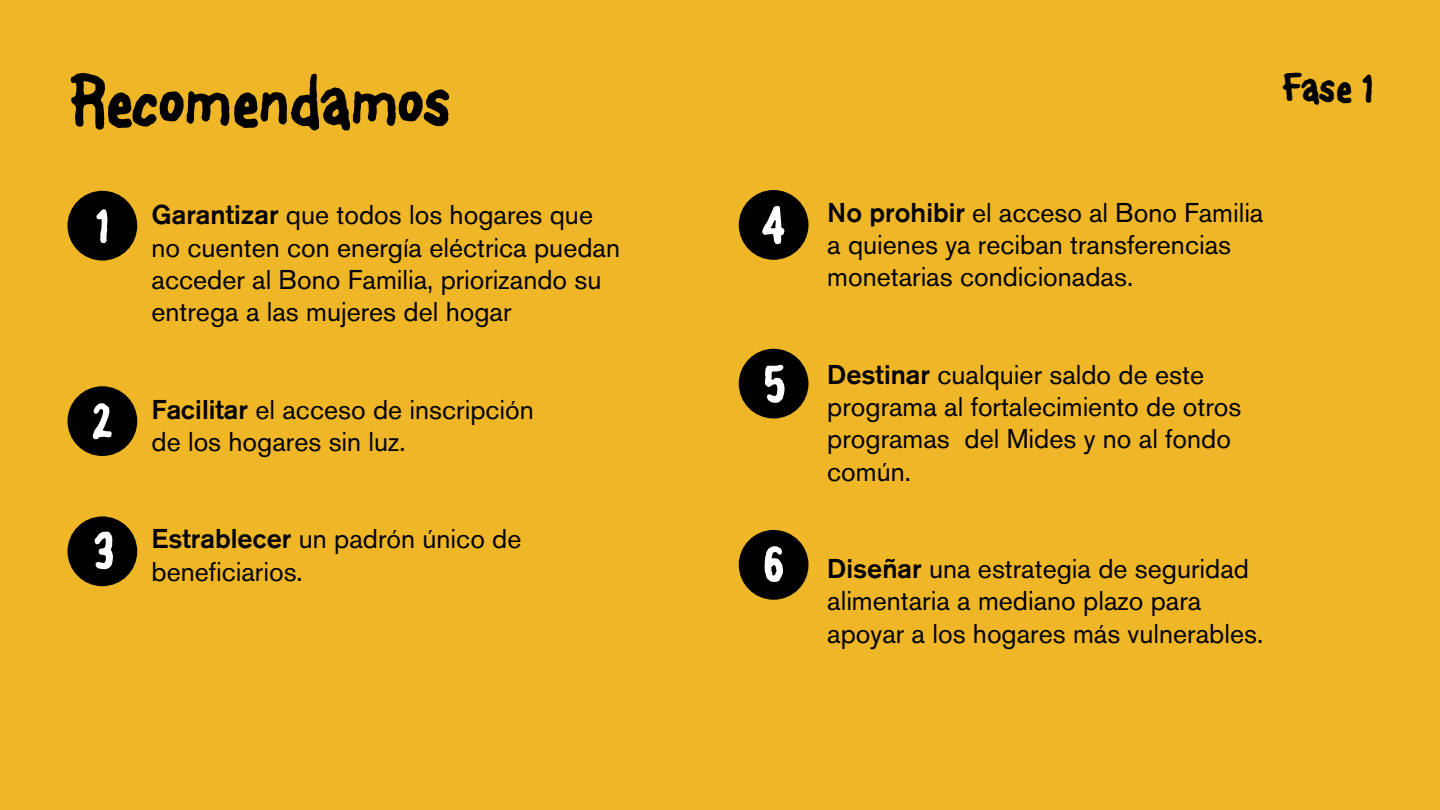
<style>
.page{position:relative;width:1440px;height:810px;background:#efb627}
.page>*{position:absolute;margin:0;border:0;box-sizing:border-box;transform-origin:0 0}
.t1{font:75px "Font On A Stick";color:#000}
.t2{font:54px "Font On A Stick";color:#fff}
.t3{font:45px "Font On A Stick";color:#000}
.t4{font:27px/32.4px "Akzidenz Grotesk BQ";color:#000}
.s1{font-weight:500}
</style>
<div class="page">
<div style="left:68px;top:191px;width:69px;height:70px;background:#000;border-radius:50%"></div>
<div style="left:739px;top:190px;width:69px;height:70px;background:#000;border-radius:50%"></div>
<div style="left:68px;top:386px;width:69px;height:70px;background:#000;border-radius:50%"></div>
<div style="left:739px;top:349px;width:69px;height:69px;background:#000;border-radius:50%"></div>
<div style="left:68px;top:516px;width:69px;height:70px;background:#000;border-radius:50%"></div>
<div style="left:739px;top:530px;width:69px;height:70px;background:#000;border-radius:50%"></div>
<h1 class="t1" style="left:68px;top:54px;width:385px">Recomendamos</h1>
<p class="t4" style="left:152px;top:198px;width:470px"><span class="s1">Garantizar</span> que todos los hogares que no cuenten con energía eléctrica puedan acceder al Bono Familia, priorizando su entrega a las mujeres del hogar</p>
<h2 class="t2" style="left:97px;top:191px;width:13px">1</h2>
<h2 class="t2" style="left:762px;top:190px;width:24px">4</h2>
<h2 class="t2" style="left:92px;top:386px;width:23px">2</h2>
<h2 class="t2" style="left:91px;top:517px;width:25px">3</h2>
<p class="t4" style="left:152px;top:393px;width:384px"><span class="s1">Facilitar</span> el acceso de inscripción de los hogares sin luz.</p>
<p class="t4" style="left:152px;top:522px;width:372px"><span class="s1">Estrablecer</span> un padrón único de beneficiarios.</p>
<h2 class="t2" style="left:762px;top:349px;width:25px">5</h2>
<h2 class="t2" style="left:763px;top:530px;width:23px">6</h2>
<h3 class="t3" style="left:1282px;top:60px;width:92px">Fase 1</h3>
<p class="t4" style="left:827px;top:196px;width:438px"><span class="s1">No prohibir</span> el acceso al Bono Familia a quienes ya reciban transferencias monetarias condicionadas.</p>
<p class="t4" style="left:827px;top:358px;width:416px"><span class="s1">Destinar</span> cualquier saldo de este programa al fortalecimiento de otros programas del Mides y no al fondo común.</p>
<p class="t4" style="left:827px;top:552px;width:437px"><span class="s1">Diseñar</span> una estrategia de seguridad alimentaria a mediano plazo para apoyar a los hogares más vulnerables.</p>
</div>
